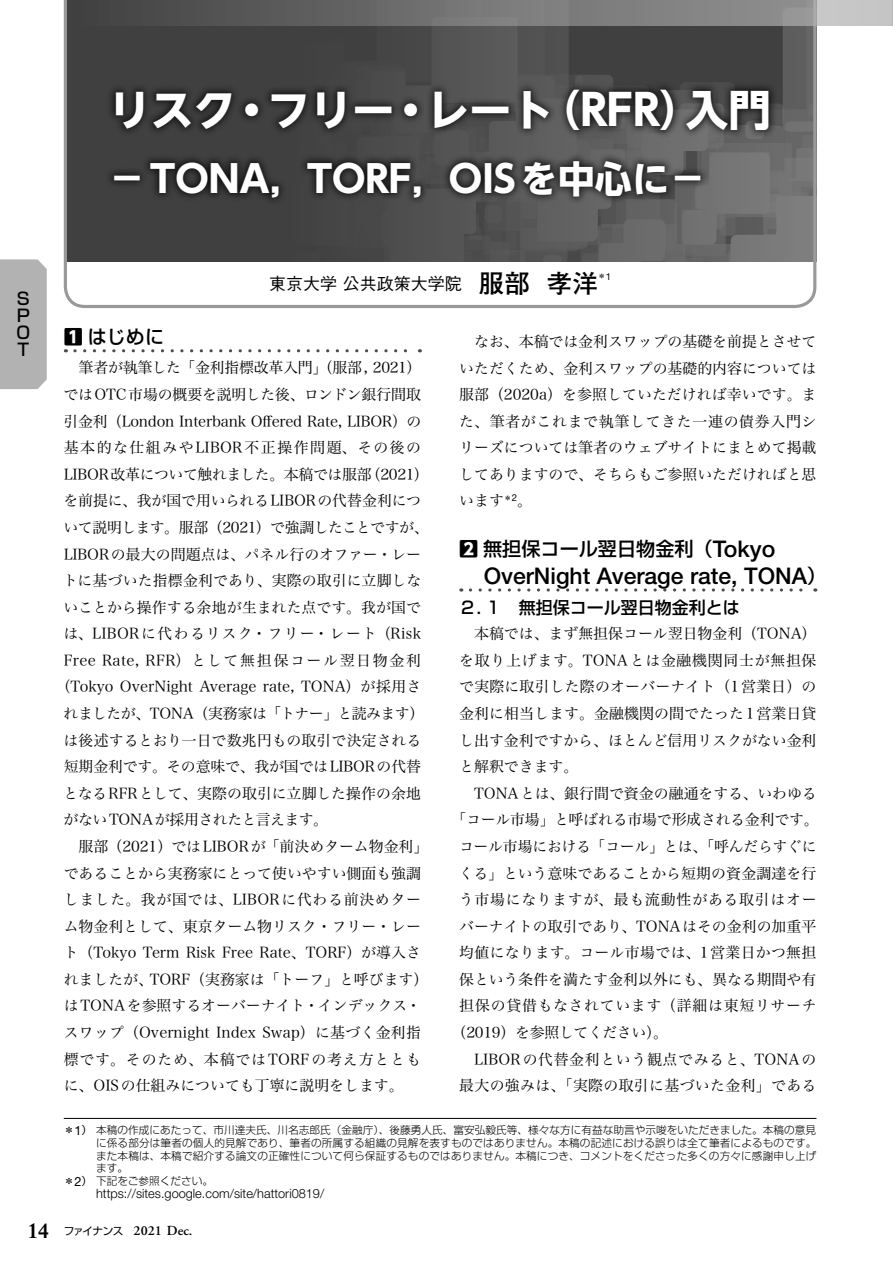
<style>
.page{position:relative;width:893px;height:1263px;background:#fff}
.page>*{position:absolute;margin:0;border:0;box-sizing:border-box;transform-origin:0 0}
.t1{font:700 42.45px "UD Shin Go NT Pr 6 N";color:#fff}
.t2{font:700 37.2px "UD Shin Go NT Pr 6 N";color:#fff}
.t3{font:500 22.95px "Helvetica Neue LT Std";color:#000}
.t4{font:500 19.2px "Shin Go Pr 6 N";color:#000}
.t5{font:500 16.95px/17px "Shin Go Pr 6 N";color:#000;text-align:justify}
.t6{font:500 16.95px "Gothic BBB Pr 6 N";color:#000}
.t7{font:14.85px/26.5px "Hiragino Serif Pr 6 N W3";color:#000;text-align:justify}
.t8{font:14.85px "Hiragino Serif Pr 6 N W3";letter-spacing:-.02em;color:#000}
.t9{font:14.85px "Hiragino Serif Pr 6 N W3";letter-spacing:-.03em;color:#000}
.t10{font:14.85px "Hiragino Serif Pr 6 N W3";letter-spacing:.1em;color:#000}
.t11{font:14.85px "Hiragino Serif Pr 6 N W3";letter-spacing:.045em;color:#000}
.t12{font:14.85px "Hiragino Serif Pr 6 N W3";letter-spacing:.05em;color:#000}
.t13{font:14.85px "Hiragino Serif Pr 6 N W3";letter-spacing:.065em;color:#000}
.t14{font:14.85px "Hiragino Serif Pr 6 N W3";letter-spacing:.06em;color:#000}
.t15{font:14.85px "Hiragino Serif Pr 6 N W3";letter-spacing:.02em;color:#000}
.t16{font:14.85px "Hiragino Serif Pr 6 N W3";letter-spacing:.025em;color:#000}
.t17{font:600 13.8px "Adobe Garamond Pro";color:#000}
.t18{font:300 12.75px "Helvetica Neue LT Std";color:#000}
.t19{font:300 10.65px "Shin Go Pr 6 N";letter-spacing:.01em;color:#000}
.t20{font:7.95px "Shin Go Pr 6 N";color:#000}
.s1{font-family:"Futo Go B101 Pr 6 N";font-weight:700;font-size:25.5px}
.s2{font-family:"Helvetica Neue LT Std";font-size:9.6px}
.s3{font-family:"UD Shin Go Pr 6 N";font-weight:800}
.s4{font-weight:400}
.s5{font-family:"Helvetica Neue LT Std";font-weight:400;font-size:12.75px}
.s6{font-family:"Helvetica Neue LT Std";font-size:22.95px}
.s7{font-family:"Shin Go Pr 6 N";font-size:19.2px}
.s8{font-family:"Times LT Std";font-size:21.3px}
.s9{font-family:"Shin Go Pr 6 N";font-weight:400;font-size:10.65px}
</style>
<div class="page">
<svg style="left:63px;top:0;width:754px;height:308px"></svg>
<svg style="left:75px;top:349px;width:345px;height:3px"></svg>
<hr style="left:64px;top:1118px;width:752px;height:1px;background:#000">
<svg style="left:470px;top:588px;width:346px;height:4px"></svg>
<div style="left:105px;top:81px;width:673px;height:125px;background:#000;opacity:.75"></div>
<svg style="left:64px;top:0;width:828px;height:26px;background:#757575"></svg>
<div style="left:0;top:259px;width:47px;height:130px;background:#b2b2b2"></div>
<svg style="left:892px;top:0;width:1px;height:26px"></svg>
<p class="t5" style="left:15px;top:290px;width:16px">ＳＰＯＴ</p>
<h1 class="t1" style="left:108px;top:75px;width:664px">リスク・フリー・レート（RFR）入門</h1>
<h2 class="t2" style="left:108px;top:148px;width:600px">－TONA，TORF，OISを中心に－</h2>
<p class="t6" style="left:269px;top:270px;width:330px">東京大学 公共政策大学院　<span class="s1">服部 孝洋</span></p>
<p class="t20" style="left:598px;top:270px;width:15px">＊<span class="s2">1</span></p>
<p class="t4" style="left:64px;top:321px;width:102px"><span class="s3">1</span> はじめに</p>
<p class="t7" style="left:79px;top:353px;width:344px">筆者が執筆した「金利指標改革入門」（服部, 2021）</p>
<p class="t7" style="left:64px;top:380px;width:359px">ではOTC市場の概要を説明した後、ロンドン銀行間取</p>
<p class="t7" style="left:64px;top:406px;width:359px">引金利（London Interbank Offered Rate, LIBOR）の</p>
<p class="t10" style="left:64px;top:435px;width:359px">基本的な仕組みやLIBOR不正操作問題、その後の</p>
<p class="t8" style="left:64px;top:462px;width:367px">LIBOR改革について触れました。本稿では服部（2021）</p>
<p class="t7" style="left:63px;top:486px;width:359px">を前提に、我が国で用いられるLIBORの代替金利につ</p>
<p class="t9" style="left:64px;top:515px;width:367px">いて説明します。服部（2021）で強調したことですが、</p>
<p class="t7" style="left:64px;top:539px;width:359px">LIBORの最大の問題点は、パネル行のオファー・レー</p>
<p class="t7" style="left:63px;top:566px;width:360px">トに基づいた指標金利であり、実際の取引に立脚しな</p>
<p class="t7" style="left:64px;top:592px;width:359px">いことから操作する余地が生まれた点です。我が国で</p>
<p class="t13" style="left:63px;top:621px;width:359px">は、LIBORに代わるリスク・フリー・レート（Risk</p>
<p class="t10" style="left:64px;top:648px;width:359px">Free Rate, RFR）として無担保コール翌日物金利</p>
<p class="t7" style="left:56px;top:672px;width:367px">（Tokyo OverNight Average rate, TONA）が採用さ</p>
<p class="t9" style="left:64px;top:701px;width:362px">れましたが、TONA（実務家は「トナー」と読みます）</p>
<p class="t7" style="left:63px;top:725px;width:359px">は後述するとおり一日で数兆円もの取引で決定される</p>
<p class="t7" style="left:64px;top:752px;width:359px">短期金利です。その意味で、我が国ではLIBORの代替</p>
<p class="t7" style="left:63px;top:779px;width:359px">となるRFRとして、実際の取引に立脚した操作の余地</p>
<p class="t8" style="left:64px;top:807px;width:266px">がないTONAが採用されたと言えます。</p>
<p class="t7" style="left:79px;top:832px;width:351px">服部（2021）ではLIBORが「前決めターム物金利」</p>
<p class="t7" style="left:64px;top:858px;width:359px">であることから実務家にとって使いやすい側面も強調</p>
<p class="t11" style="left:64px;top:887px;width:359px">しました。我が国では、LIBORに代わる前決めター</p>
<p class="t7" style="left:64px;top:911px;width:359px">ム物金利として、東京ターム物リスク・フリー・レー</p>
<p class="t7" style="left:64px;top:938px;width:359px">ト（Tokyo Term Risk Free Rate、TORF）が導入さ</p>
<p class="t7" style="left:64px;top:965px;width:366px">れましたが、TORF（実務家は「トーフ」と呼びます）</p>
<p class="t7" style="left:64px;top:991px;width:359px">はTONAを参照するオーバーナイト・インデックス・</p>
<p class="t7" style="left:64px;top:1018px;width:359px">スワップ（Overnight Index Swap）に基づく金利指</p>
<p class="t14" style="left:64px;top:1046px;width:359px">標です。そのため、本稿ではTORFの考え方ととも</p>
<p class="t7" style="left:64px;top:1071px;width:341px">に、OISの仕組みについても丁寧に説明をします。</p>
<p class="t19" style="left:64px;top:1121px;width:754px"><span class="s4">＊</span><span class="s5">1</span><span class="s4">）</span>本稿の作成にあたって、市川達夫氏、川名志郎氏（金融庁）、後藤勇人氏、富安弘毅氏等、様々な方に有益な助言や示唆をいただきました。本稿の意見</p>
<p class="t19" style="left:96px;top:1134px;width:722px">に係る部分は筆者の個人的見解であり、筆者の所属する組織の見解を表すものではありません。本稿の記述における誤りは全て筆者によるものです。</p>
<p class="t19" style="left:96px;top:1147px;width:722px">また本稿は、本稿で紹介する論文の正確性について何ら保証するものではありません。本稿につき、コメントをくださった多くの方々に感謝申し上げ</p>
<p class="t19" style="left:96px;top:1159px;width:33px">ます。</p>
<p class="t19" style="left:64px;top:1172px;width:151px"><span class="s4">＊</span><span class="s5">2</span><span class="s4">）</span>下記をご参照ください。</p>
<p class="t18" style="left:96px;top:1186px;width:230px">https://sites.google.com/site/hattori0819/</p>
<p class="t7" style="left:459px;top:327px;width:359px;text-indent:15px">なお、本稿では金利スワップの基礎を前提とさせていただくため、金利スワップの基礎的内容については服部（2020a）を参照していただければ幸いです。また、筆者がこれまで執筆してきた一連の債券入門シリーズについては筆者のウェブサイトにまとめて掲載してありますので、そちらもご参照いただければと思います<sup>＊</sup><sup>2</sup>。</p>
<p class="t4" style="left:459px;top:533px;width:318px"><span class="s3">2</span> 無担保コール翌日物金利（<span class="s6">Tokyo</span></p>
<h3 class="t3" style="left:484px;top:562px;width:344px">OverNight Average rate, TONA<span class="s7">）</span></h3>
<p class="t5" style="left:459px;top:598px;width:282px">２．１　無担保コール翌日物金利とは</p>
<p class="t7" style="left:459px;top:619px;width:359px;text-indent:15px">本稿では、まず無担保コール翌日物金利（TONA）を取り上げます。TONAとは金融機関同士が無担保で実際に取引した際のオーバーナイト（1営業日）の金利に相当します。金融機関の間でたった1営業日貸し出す金利ですから、ほとんど信用リスクがない金利と解釈できます。</p>
<p class="t7" style="left:474px;top:778px;width:344px">TONAとは、銀行間で資金の融通をする、いわゆる</p>
<p class="t7" style="left:452px;top:805px;width:369px">「コール市場」と呼ばれる市場で形成される金利です。</p>
<p class="t8" style="left:459px;top:834px;width:359px">コール市場における「コール」とは、「呼んだらすぐに</p>
<p class="t7" style="left:459px;top:858px;width:359px">くる」という意味であることから短期の資金調達を行</p>
<p class="t12" style="left:459px;top:887px;width:359px">う市場になりますが、最も流動性がある取引はオー</p>
<p class="t7" style="left:459px;top:911px;width:359px">バーナイトの取引であり、TONAはその金利の加重平</p>
<p class="t15" style="left:459px;top:940px;width:359px">均値になります。コール市場では、1営業日かつ無担</p>
<p class="t7" style="left:459px;top:965px;width:359px">保という条件を満たす金利以外にも、異なる期間や有</p>
<p class="t12" style="left:459px;top:993px;width:359px">担保の貸借もなされています（詳細は東短リサーチ</p>
<p class="t8" style="left:452px;top:1020px;width:218px">（2019）を参照してください）。</p>
<p class="t11" style="left:474px;top:1046px;width:344px">LIBORの代替金利という観点でみると、TONAの</p>
<p class="t16" style="left:459px;top:1073px;width:359px">最大の強みは、「実際の取引に基づいた金利」である</p>
<p class="t17" style="left:28px;top:1223px;width:166px"><span class="s8">14</span> <span class="s9">ファイナンス</span> 2021 Dec.</p>
</div>
